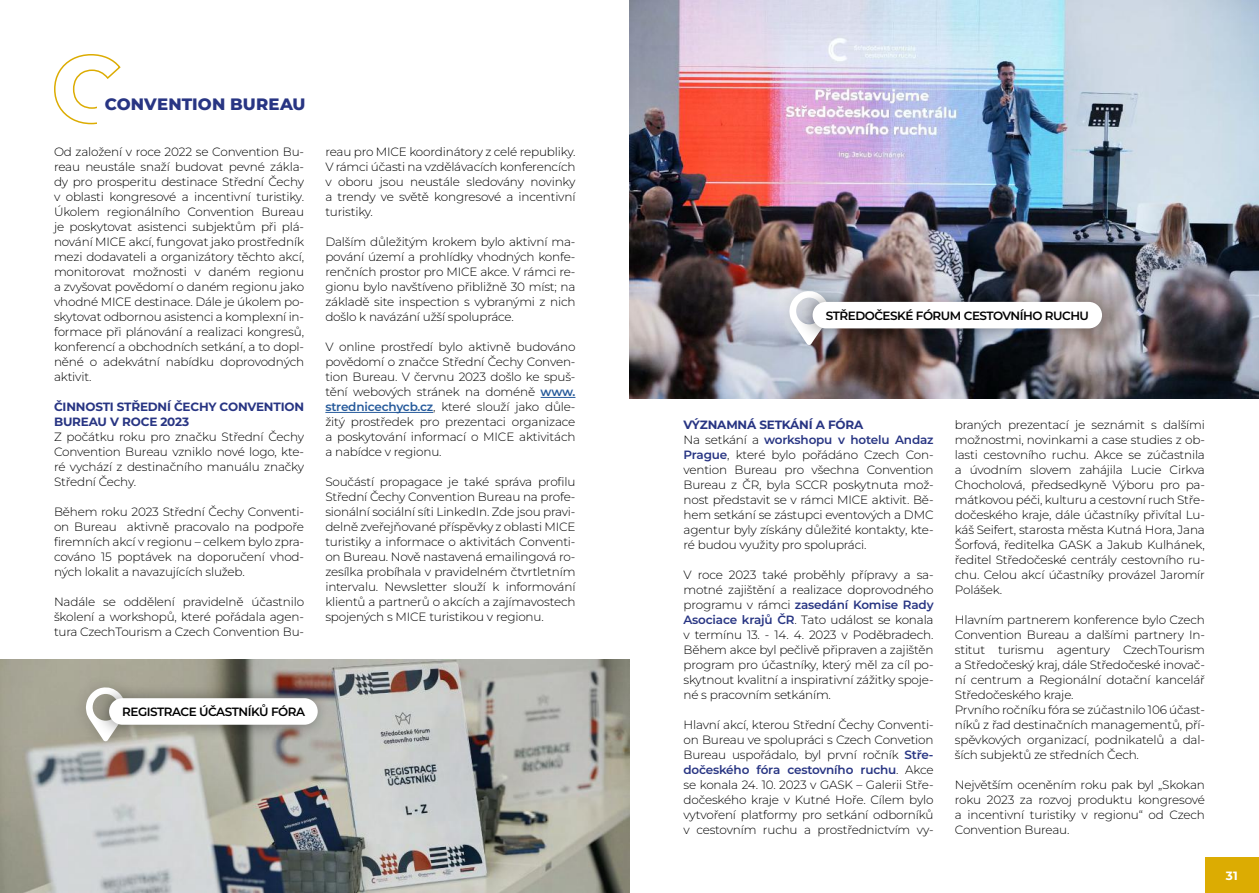
<style>
.page{position:relative;width:1259px;height:893px;background:#fff}
.page>*{position:absolute;margin:0;border:0;box-sizing:border-box;transform-origin:0 0}
.t1{font:800 16.5px "Montserrat";letter-spacing:.01em;color:#283583}
.t2{font:300 12px/15px "Montserrat";letter-spacing:-.015em;color:#000;text-align:justify}
.t3{font:600 12px "Montserrat";letter-spacing:-.04em;color:#000}
.t4{font:700 12px/15px "Montserrat";letter-spacing:-.015em;color:#283583}
.t5{font:700 12px "Montserrat";color:#fff}
.s1{font-weight:600;color:#265a9b}
.s2{font-weight:700;color:#283583}
.s3{font-weight:600;color:#283583}
</style>
<div class="page">
<div style="left:1205px;top:857px;width:54px;height:36px;background:#dcac02"></div>
<svg style="left:54px;top:54px;width:67px;height:71px"></svg>
<div style="left:97px;top:80px;width:66px;height:47px;background:#fff"></div>
<hr style="left:540px;top:397px;width:35px;height:1px;background:#265a9b">
<hr style="left:325px;top:412px;width:108px;height:1px;background:#265a9b">
<img style="left:0;top:659px;width:629px;height:234px">
<img style="left:629px;top:0;width:630px;height:398px">
<div style="left:775px;top:277px;width:68px;height:82px;background:#000;opacity:.2"></div>
<svg style="left:789px;top:290px;width:40px;height:55px"></svg>
<div style="left:794px;top:287px;width:319px;height:57px;background:#000;opacity:.4"></div>
<div style="left:812px;top:302px;width:290px;height:26px;background:#fff;border-radius:13px"></div>
<div style="left:71px;top:673px;width:69px;height:82px;background:#000;opacity:.2"></div>
<svg style="left:86px;top:686px;width:40px;height:56px"></svg>
<div style="left:91px;top:683px;width:238px;height:57px;background:#000;opacity:.4"></div>
<div style="left:109px;top:698px;width:209px;height:27px;background:#fff;border-radius:13px"></div>
<h1 class="t1" style="left:105px;top:94px;width:202px">CONVENTION BUREAU</h1>
<p class="t2" style="left:54px;top:144px;width:252px">Od založení v roce 2022 se Convention Bu&shy;reau neustále snaží budovat pevné zákla&shy;dy pro prosperitu destinace Střední Čechy v oblasti kongresové a incentivní turistiky.<br>Úkolem regionálního Convention Bureau je poskytovat asistenci subjektům při plá&shy;nování MICE akcí, fungovat jako prostředník mezi dodavateli a organizátory těchto akcí, monitorovat možnosti v daném regionu a zvyšovat povědomí o daném regionu jako vhodné MICE destinace. Dále je úkolem po&shy;skytovat odbornou asistenci a komplexní in&shy;formace při plánování a realizaci kongresů, konferencí a obchodních setkání, a to dopl&shy;něné o adekvátní nabídku doprovodných aktivit.</p>
<p class="t4" style="left:54px;top:399px;width:252px">ČINNOSTI STŘEDNÍ ČECHY CONVENTION<br>BUREAU V ROCE 2023</p>
<p class="t2" style="left:54px;top:429px;width:252px">Z počátku roku pro značku Střední Čechy Convention Bureau vzniklo nové logo, kte&shy;ré vychází z destinačního manuálu značky Střední Čechy.</p>
<p class="t2" style="left:54px;top:504px;width:252px">Během roku 2023 Střední Čechy Conventi&shy;on Bureau aktivně pracovalo na podpoře firemních akcí v regionu – celkem bylo zpra&shy;cováno 15 poptávek na doporučení vhod&shy;ných lokalit a navazujících služeb.</p>
<p class="t2" style="left:54px;top:594px;width:252px">Nadále se oddělení pravidelně účastnilo školení a workshopů, které pořádala agen&shy;tura CzechTourism a Czech Convention Bu-</p>
<p class="t2" style="left:325px;top:144px;width:252px">reau pro MICE koordinátory z celé republiky.<br>V rámci účasti na vzdělávacích konferencích v oboru jsou neustále sledovány novinky a trendy ve světě kongresové a incentivní turistiky.</p>
<p class="t2" style="left:325px;top:234px;width:252px">Dalším důležitým krokem bylo aktivní ma&shy;pování území a prohlídky vhodných konfe&shy;renčních prostor pro MICE akce. V rámci re&shy;gionu bylo navštíveno přibližně 30 míst; na základě site inspection s vybranými z nich došlo k navázání užší spolupráce.</p>
<p class="t2" style="left:325px;top:339px;width:252px">V online prostředí bylo aktivně budováno povědomí o značce Střední Čechy Conven&shy;tion Bureau. V červnu 2023 došlo ke spuš&shy;tění webových stránek na doméně <span class="s1">www. strednicechycb.cz</span>, které slouží jako důle&shy;žitý prostředek pro prezentaci organizace a poskytování informací o MICE aktivitách a nabídce v regionu.</p>
<p class="t2" style="left:325px;top:474px;width:252px">Součástí propagace je také správa profilu Střední Čechy Convention Bureau na profe&shy;sionální sociální síti LinkedIn. Zde jsou pravi&shy;delně zveřejňované příspěvky z oblasti MICE turistiky a informace o aktivitách Conventi&shy;on Bureau. Nově nastavená emailingová ro&shy;zesílka probíhala v pravidelném čtvrtletním intervalu. Newsletter slouží k informování klientů a partnerů o akcích a zajímavostech spojených s MICE turistikou v regionu.</p>
<p class="t3" style="left:122px;top:703px;width:184px">REGISTRACE ÚČASTNÍKŮ FÓRA</p>
<p class="t3" style="left:826px;top:307px;width:265px">STŘEDOČESKÉ FÓRUM CESTOVNÍHO RUCHU</p>
<p class="t2" style="left:683px;top:417px;width:252px;text-align:left"><span class="s2">VÝZNAMNÁ SETKÁNÍ A FÓRA<br></span>Na setkání a <span class="s3">workshopu v hotelu Andaz Prague</span>, které bylo pořádáno Czech Con&shy;vention Bureau pro všechna Convention Bureau z ČR, byla SCCR poskytnuta mož&shy;nost představit se v rámci MICE aktivit. Bě&shy;hem setkání se zástupci eventových a DMC agentur byly získány důležité kontakty, kte&shy;ré budou využity pro spolupráci.</p>
<p class="t2" style="left:683px;top:567px;width:252px">V roce 2023 také proběhly přípravy a sa&shy;motné zajištění a realizace doprovodného programu v rámci <span class="s3">zasedání Komise Rady Asociace krajů ČR</span>. Tato událost se konala v termínu 13. - 14. 4. 2023 v Poděbradech.<br>Během akce byl pečlivě připraven a zajištěn program pro účastníky, který měl za cíl po&shy;skytnout kvalitní a inspirativní zážitky spoje&shy;né s pracovním setkáním.</p>
<p class="t2" style="left:683px;top:717px;width:252px">Hlavní akcí, kterou Střední Čechy Conventi&shy;on Bureau ve spolupráci s Czech Convetion Bureau uspořádalo, byl první ročník <span class="s3">Stře&shy;dočeského fóra cestovního ruchu</span>. Akce se konala 24. 10. 2023 v GASK – Galerii Stře&shy;dočeského kraje v Kutné Hoře. Cílem bylo vytvoření platformy pro setkání odborníků v cestovním ruchu a prostřednictvím vy-</p>
<p class="t2" style="left:955px;top:417px;width:252px">braných prezentací je seznámit s dalšími možnostmi, novinkami a case studies z ob&shy;lasti cestovního ruchu. Akce se zúčastnila a úvodním slovem zahájila Lucie Cirkva Chocholová, předsedkyně Výboru pro pa&shy;mátkovou péči, kulturu a cestovní ruch Stře&shy;dočeského kraje, dále účastníky přivítal Lu&shy;káš Seifert, starosta města Kutná Hora, Jana Šorfová, ředitelka GASK a Jakub Kulhánek, ředitel Středočeské centrály cestovního ru&shy;chu. Celou akcí účastníky provázel Jaromír Polášek.</p>
<p class="t2" style="left:955px;top:612px;width:252px;text-align:left">Hlavním partnerem konference bylo Czech Convention Bureau a dalšími partnery In&shy;stitut turismu agentury CzechTourism a Středočeský kraj, dále Středočeské inovač&shy;ní centrum a Regionální dotační kancelář Středočeského kraje.<br>Prvního ročníku fóra se zúčastnilo 106 účast&shy;níků z řad destinačních managementů, pří&shy;spěvkových organizací, podnikatelů a dal&shy;ších subjektů ze středních Čech.</p>
<p class="t2" style="left:955px;top:777px;width:252px">Největším oceněním roku pak byl „Skokan roku 2023 za rozvoj produktu kongresové a incentivní turistiky v regionu“ od Czech Convention Bureau.</p>
<p class="t5" style="left:1226px;top:867px;width:14px">31</p>
</div>
